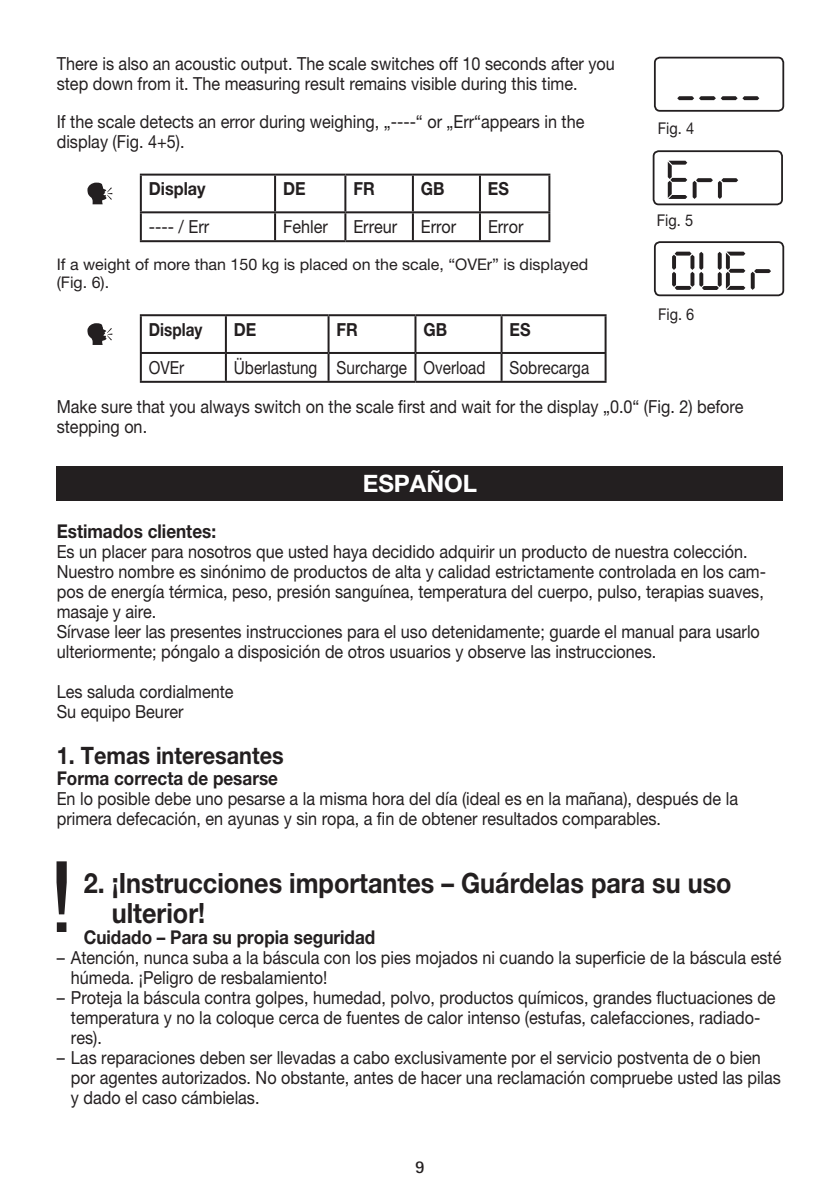
<style>
.page{position:relative;width:840px;height:1191px;background:#fff}
.page>*{position:absolute;margin:0;border:0;box-sizing:border-box;transform-origin:0 0}
.t1{font:700 28px/30px "Helvetica Neue LT Pro";color:#231f20;scale:.9 1}
.t2{font:700 24px "Helvetica Neue LT Pro";color:#231f20;scale:.9 1}
.t3{font:700 24px "Helvetica Neue LT Pro";color:#fff}
.t4{font:700 19px "Helvetica Neue LT Pro";color:#231f20;scale:.9 1}
.t5{font:18px/20px "Helvetica Neue LT Pro";color:#231f20;scale:.9 1}
.t6{font:18px/39px "Helvetica Neue LT Pro";color:#231f20;scale:.85 1}
.t7{font:700 18px "Helvetica Neue LT Pro";color:#231f20;scale:.9 1}
.t8{font:700 18px "Helvetica Neue LT Pro";color:#231f20;scale:.85 1}
.t9{font:700 18px "Rotis Sans Serif";color:#231f20}
.t10{font:16.2px "Helvetica Neue LT Pro";color:#231f20;scale:.9 1}
.t11{font:16px/18px "Helvetica Neue LT Pro";color:#231f20}
</style>
<div class="page">
<hr style="left:140px;top:174px;width:135px;height:2px;background:#231f20">
<hr style="left:140px;top:176px;width:2px;height:35px;background:#231f20">
<hr style="left:275px;top:174px;width:70px;height:2px;background:#231f20">
<hr style="left:274px;top:176px;width:2px;height:35px;background:#231f20">
<hr style="left:345px;top:174px;width:67px;height:2px;background:#231f20">
<hr style="left:344px;top:176px;width:2px;height:35px;background:#231f20">
<hr style="left:412px;top:174px;width:67px;height:2px;background:#231f20">
<hr style="left:411px;top:176px;width:2px;height:35px;background:#231f20">
<hr style="left:479px;top:174px;width:71px;height:2px;background:#231f20">
<hr style="left:478px;top:176px;width:2px;height:35px;background:#231f20">
<hr style="left:548px;top:176px;width:2px;height:35px;background:#231f20">
<hr style="left:140px;top:211px;width:135px;height:2px;background:#231f20">
<hr style="left:140px;top:213px;width:2px;height:27px;background:#231f20">
<hr style="left:275px;top:211px;width:70px;height:2px;background:#231f20">
<hr style="left:274px;top:213px;width:2px;height:27px;background:#231f20">
<hr style="left:345px;top:211px;width:67px;height:2px;background:#231f20">
<hr style="left:344px;top:213px;width:2px;height:27px;background:#231f20">
<hr style="left:412px;top:211px;width:67px;height:2px;background:#231f20">
<hr style="left:411px;top:213px;width:2px;height:27px;background:#231f20">
<hr style="left:479px;top:211px;width:71px;height:2px;background:#231f20">
<hr style="left:478px;top:213px;width:2px;height:27px;background:#231f20">
<hr style="left:548px;top:213px;width:2px;height:27px;background:#231f20">
<hr style="left:140px;top:240px;width:205px;height:2px;background:#231f20">
<hr style="left:345px;top:240px;width:205px;height:2px;background:#231f20">
<svg style="left:87px;top:183px;width:25px;height:21px"></svg>
<hr style="left:140px;top:314px;width:86px;height:2px;background:#231f20">
<hr style="left:140px;top:316px;width:2px;height:36px;background:#231f20">
<hr style="left:226px;top:314px;width:102px;height:2px;background:#231f20">
<hr style="left:225px;top:316px;width:2px;height:36px;background:#231f20">
<hr style="left:328px;top:314px;width:87px;height:2px;background:#231f20">
<hr style="left:327px;top:316px;width:2px;height:36px;background:#231f20">
<hr style="left:415px;top:314px;width:86px;height:2px;background:#231f20">
<hr style="left:414px;top:316px;width:2px;height:36px;background:#231f20">
<hr style="left:501px;top:314px;width:105px;height:2px;background:#231f20">
<hr style="left:500px;top:316px;width:2px;height:36px;background:#231f20">
<hr style="left:604px;top:316px;width:2px;height:36px;background:#231f20">
<hr style="left:140px;top:352px;width:86px;height:2px;background:#231f20">
<hr style="left:140px;top:354px;width:2px;height:27px;background:#231f20">
<hr style="left:226px;top:352px;width:102px;height:2px;background:#231f20">
<hr style="left:225px;top:354px;width:2px;height:27px;background:#231f20">
<hr style="left:328px;top:352px;width:87px;height:2px;background:#231f20">
<hr style="left:327px;top:354px;width:2px;height:27px;background:#231f20">
<hr style="left:415px;top:352px;width:86px;height:2px;background:#231f20">
<hr style="left:414px;top:354px;width:2px;height:27px;background:#231f20">
<hr style="left:501px;top:352px;width:105px;height:2px;background:#231f20">
<hr style="left:500px;top:354px;width:2px;height:27px;background:#231f20">
<hr style="left:604px;top:354px;width:2px;height:27px;background:#231f20">
<hr style="left:140px;top:381px;width:86px;height:2px;background:#231f20">
<hr style="left:226px;top:381px;width:189px;height:2px;background:#231f20">
<hr style="left:415px;top:381px;width:191px;height:2px;background:#231f20">
<svg style="left:87px;top:323px;width:25px;height:22px"></svg>
<div style="left:653px;top:241px;width:130px;height:55px;border:2px solid #231f20;border-radius:5px"></div>
<svg style="left:672px;top:252px;width:98px;height:38px"></svg>
<div style="left:652px;top:150px;width:130px;height:55px;border:2px solid #231f20;border-radius:5px"></div>
<svg style="left:667px;top:161px;width:70px;height:38px"></svg>
<div style="left:57px;top:466px;width:725px;height:34px;background:#231f20"></div>
<div style="left:653px;top:57px;width:130px;height:55px;border:2px solid #231f20;border-radius:5px"></div>
<svg style="left:677px;top:96px;width:81px;height:4px"></svg>
<p class="t5" style="left:57px;top:55px;width:621px">There is also an acoustic output. The scale switches off 10 seconds after you step down from it. The measuring result remains visible during this time.</p>
<p class="t5" style="left:57px;top:113px;width:587px">If the scale detects an error during weighing, „----“ or „Err“appears in the display (Fig. 4+5).</p>
<p class="t7" style="left:149px;top:183px;width:64px">Display</p>
<p class="t7" style="left:283px;top:183px;width:27px">DE</p>
<p class="t7" style="left:353px;top:183px;width:25px">FR</p>
<p class="t7" style="left:420px;top:183px;width:28px">GB</p>
<p class="t7" style="left:487px;top:183px;width:25px">ES</p>
<p class="t5" style="left:149px;top:219px;width:68px">---- / Err</p>
<p class="t5" style="left:283px;top:219px;width:51px">Fehler</p>
<p class="t5" style="left:353px;top:219px;width:50px">Erreur</p>
<p class="t5" style="left:420px;top:219px;width:41px">Error</p>
<p class="t5" style="left:487px;top:219px;width:41px">Error</p>
<p class="t11" style="left:57px;top:257px;width:533px">If a weight of more than 150 kg is placed on the scale, “OVEr” is displayed (Fig. 6).</p>
<p class="t8" style="left:149px;top:323px;width:64px">Display</p>
<p class="t7" style="left:234px;top:323px;width:27px">DE</p>
<p class="t7" style="left:336px;top:323px;width:25px">FR</p>
<p class="t7" style="left:423px;top:323px;width:28px">GB</p>
<p class="t7" style="left:509px;top:323px;width:25px">ES</p>
<p class="t6" style="left:149px;top:350px;width:43px">OVEr</p>
<p class="t6" style="left:234px;top:350px;width:297px">Überlastung Surcharge Overload</p>
<p class="t10" style="left:657px;top:123px;width:42px">Fig. 4</p>
<p class="t10" style="left:656px;top:214px;width:42px">Fig. 5</p>
<p class="t10" style="left:657px;top:308px;width:42px">Fig. 6</p>
<p class="t6" style="left:57px;top:350px;width:809px;text-indent:452px">Sobrecarga<br>Make sure that you always switch on the scale first and wait for the display „0.0“ (Fig. 2) before</p>
<p class="t5" style="left:57px;top:418px;width:102px">stepping on.</p>
<h2 class="t3" style="left:362px;top:475px;width:116px">ESPAÑOL</h2>
<p class="t4" style="left:57px;top:524px;width:178px">Estimados clientes:</p>
<p class="t5" style="left:57px;top:544px;width:789px">Es un placer para nosotros que usted haya decidido adquirir un producto de nuestra colección.<br>Nuestro nombre es sinónimo de productos de alta y calidad estrictamente controlada en los cam&shy;pos de energía térmica, peso, presión sanguínea, temperatura del cuerpo, pulso, terapias suaves, masaje y aire.<br>Sírvase leer las presentes instrucciones para el uso detenidamente; guarde el manual para usarlo ulteriormente; póngalo a disposición de otros usuarios y observe las instrucciones.</p>
<p class="t5" style="left:57px;top:684px;width:198px">Les saluda cordialmente<br>Su equipo Beurer</p>
<h2 class="t2" style="left:57px;top:747px;width:253px">1. Temas interesantes</h2>
<p class="t4" style="left:57px;top:771px;width:247px">Forma correcta de pesarse</p>
<p class="t5" style="left:57px;top:791px;width:758px">En lo posible debe uno pesarse a la misma hora del día (ideal es en la mañana), después de la primera defecación, en ayunas y sin ropa, a fin de obtener resultados comparables.</p>
<h1 class="t1" style="left:112px;top:871px;width:689px;text-indent:-28px">2. ¡Instrucciones importantes – Guárdelas para su uso ulterior!</h1>
<p class="t4" style="left:84px;top:930px;width:325px">Cuidado – Para su propia seguridad</p>
<p class="t5" style="left:71px;top:950px;width:790px;text-indent:-14px">– Atención, nunca suba a la báscula con los pies mojados ni cuando la superficie de la báscula esté húmeda. ¡Peligro de resbalamiento!</p>
<p class="t5" style="left:71px;top:990px;width:784px;text-indent:-14px">– Proteja la báscula contra golpes, humedad, polvo, productos químicos, grandes fluctuaciones de temperatura y no la coloque cerca de fuentes de calor intenso (estufas, calefacciones, radiado&shy;res).</p>
<p class="t5" style="left:71px;top:1050px;width:790px;text-indent:-14px">– Las reparaciones deben ser llevadas a cabo exclusivamente por el servicio postventa de o bien por agentes autorizados. No obstante, antes de hacer una reclamación compruebe usted las pilas y dado el caso cámbielas.</p>
<p class="t9" style="left:415px;top:1160px;width:11px">9</p>
</div>
